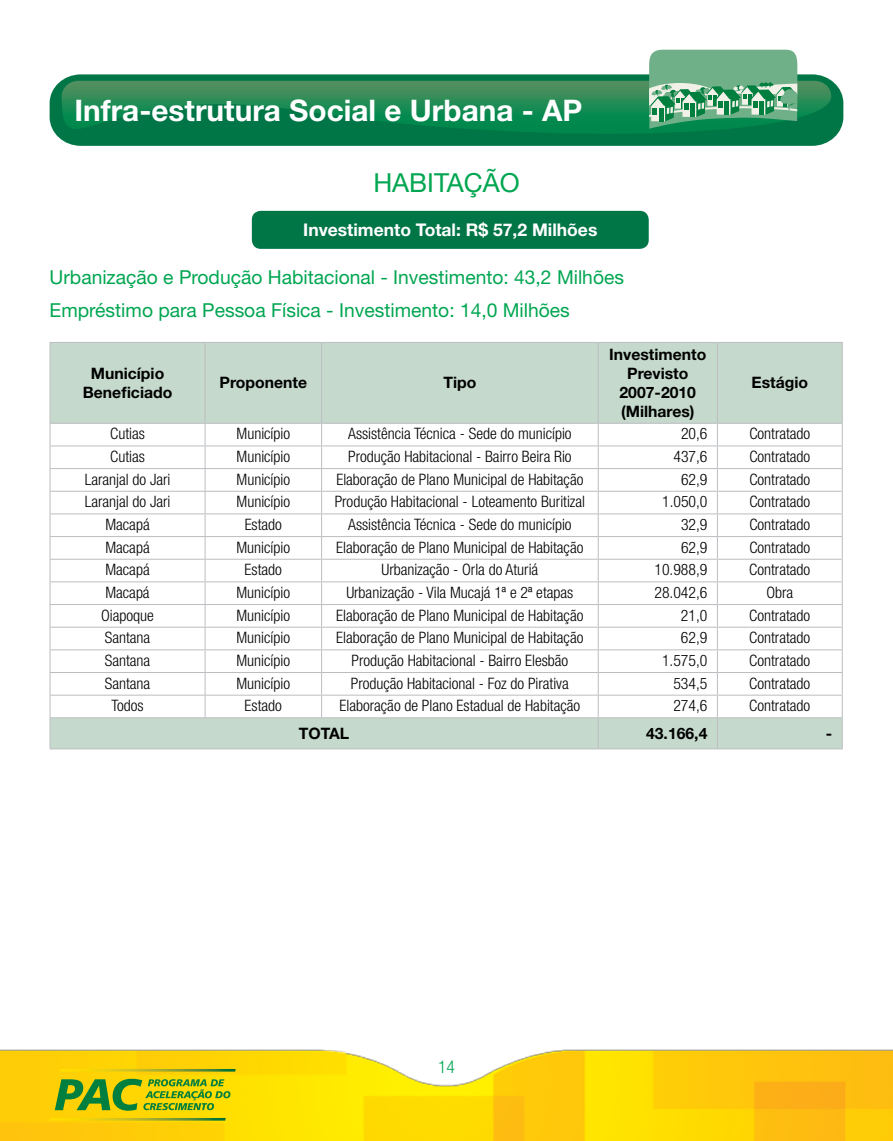
<style>
.page{position:relative;width:893px;height:1141px;background:#fff}
.page>*{position:absolute;margin:0;border:0;box-sizing:border-box;transform-origin:0 0}
.t1{font:700 29.75px "Helvetica Neue LT Std";color:#fff}
.t2{font:26.25px "Helvetica Neue LT Std";color:#00a651}
.t3{font:19.25px/33.1px "Helvetica Neue LT Std";color:#00a651}
.t4{font:700 17.5px "Helvetica Neue LT Std";color:#fff}
.t5{font:300 condensed 17.5px "Helvetica Neue LT Std";color:#00a651}
.t6{font:300 condensed 15.75px "Helvetica Neue LT Std";color:#000}
.t7{font:700 15.75px/18.9px "Helvetica Neue LT Std";color:#000;text-align:center}
</style>
<div class="page">
<img style="left:0;top:1049px;width:893px;height:92px">
<svg style="left:55px;top:1079px;width:175px;height:32px;background:#95b21a"></svg>
<svg style="left:50px;top:1118px;width:176px;height:3px"></svg>
<svg style="left:60px;top:1069px;width:176px;height:3px"></svg>
<div style="left:50px;top:74px;width:793px;height:72px;background:#007647;border-radius:30px"></div>
<img style="left:62px;top:81px;width:769px;height:53px">
<svg style="left:649px;top:50px;width:148px;height:79px"></svg>
<div style="left:51px;top:343px;width:791px;height:80px;background:#c5dacc"></div>
<hr style="left:205px;top:343px;width:1px;height:80px;background:#bcbdc0">
<hr style="left:321px;top:343px;width:1px;height:80px;background:#bcbdc0">
<hr style="left:598px;top:343px;width:1px;height:80px;background:#bcbdc0">
<hr style="left:717px;top:343px;width:1px;height:80px;background:#bcbdc0">
<svg style="left:50px;top:424px;width:793px;height:325px"></svg>
<hr style="left:50px;top:342px;width:155px;height:1px;background:#bcbdc0">
<hr style="left:50px;top:343px;width:1px;height:80px;background:#bcbdc0">
<hr style="left:205px;top:342px;width:117px;height:1px;background:#bcbdc0">
<hr style="left:322px;top:342px;width:276px;height:1px;background:#bcbdc0">
<hr style="left:598px;top:342px;width:119px;height:1px;background:#bcbdc0">
<hr style="left:717px;top:342px;width:126px;height:1px;background:#bcbdc0">
<hr style="left:842px;top:343px;width:1px;height:80px;background:#bcbdc0">
<hr style="left:50px;top:423px;width:155px;height:1px;background:#bcbdc0">
<hr style="left:205px;top:423px;width:117px;height:1px;background:#bcbdc0">
<hr style="left:322px;top:423px;width:276px;height:1px;background:#bcbdc0">
<hr style="left:598px;top:423px;width:119px;height:1px;background:#bcbdc0">
<hr style="left:717px;top:423px;width:126px;height:1px;background:#bcbdc0">
<div style="left:252px;top:211px;width:397px;height:38px;background:#007647;border-radius:9px"></div>
<h1 class="t1" style="left:74px;top:92px;width:509px">Infra-estrutura Social e Urbana - AP</h1>
<h2 class="t2" style="left:373px;top:167px;width:146px">HABITAÇÃO</h2>
<p class="t4" style="left:303px;top:219px;width:296px">Investimento Total: R$ 57,2 Milhões</p>
<p class="t3" style="left:50px;top:261px;width:576px">Urbanização e Produção Habitacional - I nvestimento: 43,2 M ilhões<br>Empréstimo para Pessoa Física - I nvestimento: 14,0 M ilhões</p>
<p class="t7" style="left:83px;top:364px;width:91px">Município<br>Beneficiado</p>
<p class="t7" style="left:220px;top:373px;width:89px">Proponente</p>
<p class="t7" style="left:443px;top:373px;width:34px">Tipo</p>
<p class="t7" style="left:609px;top:345px;width:99px">Investimento<br>Previsto<br>2007-2010 (Milhares)</p>
<p class="t7" style="left:751px;top:373px;width:58px">Estágio</p>
<p class="t6" style="left:110px;top:425px;width:36px">Cutias</p>
<p class="t6" style="left:237px;top:425px;width:55px">Município</p>
<p class="t6" style="left:348px;top:425px;width:225px">Assistência Técnica - Sede do município</p>
<p class="t6" style="left:681px;top:425px;width:28px">20,6</p>
<p class="t6" style="left:749px;top:425px;width:62px">Contratado</p>
<p class="t6" style="left:110px;top:448px;width:36px">Cutias</p>
<p class="t6" style="left:237px;top:448px;width:55px">Município</p>
<p class="t6" style="left:348px;top:448px;width:225px">Produção Habitacional - Bairro Beira Rio</p>
<p class="t6" style="left:673px;top:448px;width:36px">437,6</p>
<p class="t6" style="left:749px;top:448px;width:62px">Contratado</p>
<p class="t6" style="left:85px;top:470px;width:87px">Laranjal do Jari</p>
<p class="t6" style="left:237px;top:470px;width:55px">Município</p>
<p class="t6" style="left:336px;top:470px;width:249px">Elaboração de Plano Municipal de Habitação</p>
<p class="t6" style="left:681px;top:470px;width:28px">62,9</p>
<p class="t6" style="left:749px;top:470px;width:62px">Contratado</p>
<p class="t6" style="left:85px;top:493px;width:87px">Laranjal do Jari</p>
<p class="t6" style="left:237px;top:493px;width:55px">Município</p>
<p class="t6" style="left:335px;top:493px;width:252px">Produção Habitacional - Loteamento Buritizal</p>
<p class="t6" style="left:662px;top:493px;width:47px">1.050,0</p>
<p class="t6" style="left:749px;top:493px;width:62px">Contratado</p>
<p class="t6" style="left:105px;top:515px;width:46px">Macapá</p>
<p class="t6" style="left:245px;top:515px;width:39px">Estado</p>
<p class="t6" style="left:348px;top:515px;width:225px">Assistência Técnica - Sede do município</p>
<p class="t6" style="left:681px;top:515px;width:28px">32,9</p>
<p class="t6" style="left:749px;top:515px;width:62px">Contratado</p>
<p class="t6" style="left:105px;top:538px;width:46px">Macapá</p>
<p class="t6" style="left:237px;top:538px;width:55px">Município</p>
<p class="t6" style="left:336px;top:538px;width:249px">Elaboração de Plano Municipal de Habitação</p>
<p class="t6" style="left:681px;top:538px;width:28px">62,9</p>
<p class="t6" style="left:749px;top:538px;width:62px">Contratado</p>
<p class="t6" style="left:105px;top:561px;width:46px">Macapá</p>
<p class="t6" style="left:245px;top:561px;width:39px">Estado</p>
<p class="t6" style="left:381px;top:561px;width:158px">Urbanização - Orla do Aturiá</p>
<p class="t6" style="left:654px;top:561px;width:54px">10.988,9</p>
<p class="t6" style="left:749px;top:561px;width:62px">Contratado</p>
<p class="t6" style="left:105px;top:583px;width:46px">Macapá</p>
<p class="t6" style="left:236px;top:583px;width:55px">Município</p>
<p class="t6" style="left:346px;top:583px;width:228px">Urbanização - Vila Mucajá 1ª e 2ª etapas</p>
<p class="t6" style="left:654px;top:583px;width:54px">28.042,6</p>
<p class="t6" style="left:766px;top:583px;width:28px">Obra</p>
<p class="t6" style="left:101px;top:606px;width:54px">Oiapoque</p>
<p class="t6" style="left:236px;top:606px;width:55px">Município</p>
<p class="t6" style="left:336px;top:606px;width:249px">Elaboração de Plano Municipal de Habitação</p>
<p class="t6" style="left:681px;top:606px;width:28px">21,0</p>
<p class="t6" style="left:749px;top:606px;width:62px">Contratado</p>
<p class="t6" style="left:105px;top:629px;width:47px">Santana</p>
<p class="t6" style="left:236px;top:629px;width:55px">Município</p>
<p class="t6" style="left:336px;top:629px;width:249px">Elaboração de Plano Municipal de Habitação</p>
<p class="t6" style="left:681px;top:629px;width:28px">62,9</p>
<p class="t6" style="left:749px;top:629px;width:62px">Contratado</p>
<p class="t6" style="left:105px;top:651px;width:47px">Santana</p>
<p class="t6" style="left:236px;top:651px;width:55px">Município</p>
<p class="t6" style="left:351px;top:651px;width:218px">Produção Habitacional - Bairro Elesbão</p>
<p class="t6" style="left:662px;top:651px;width:47px">1.575,0</p>
<p class="t6" style="left:749px;top:651px;width:62px">Contratado</p>
<p class="t6" style="left:105px;top:674px;width:47px">Santana</p>
<p class="t6" style="left:236px;top:674px;width:55px">Município</p>
<p class="t6" style="left:351px;top:674px;width:219px">Produção Habitacional - Foz do Pirativa</p>
<p class="t6" style="left:673px;top:674px;width:36px">534,5</p>
<p class="t6" style="left:749px;top:674px;width:62px">Contratado</p>
<p class="t6" style="left:111px;top:697px;width:34px">Todos</p>
<p class="t6" style="left:245px;top:697px;width:39px">Estado</p>
<p class="t6" style="left:339px;top:697px;width:242px">Elaboração de Plano Estadual de Habitação</p>
<p class="t6" style="left:673px;top:697px;width:36px">274,6</p>
<p class="t6" style="left:749px;top:697px;width:62px">Contratado</p>
<p class="t7" style="left:299px;top:723px;width:52px">TOTAL</p>
<p class="t7" style="left:646px;top:723px;width:63px">43.166,4</p>
<p class="t7" style="left:826px;top:723px;width:8px">-</p>
<p class="t5" style="left:438px;top:1057px;width:18px">14</p>
</div>
